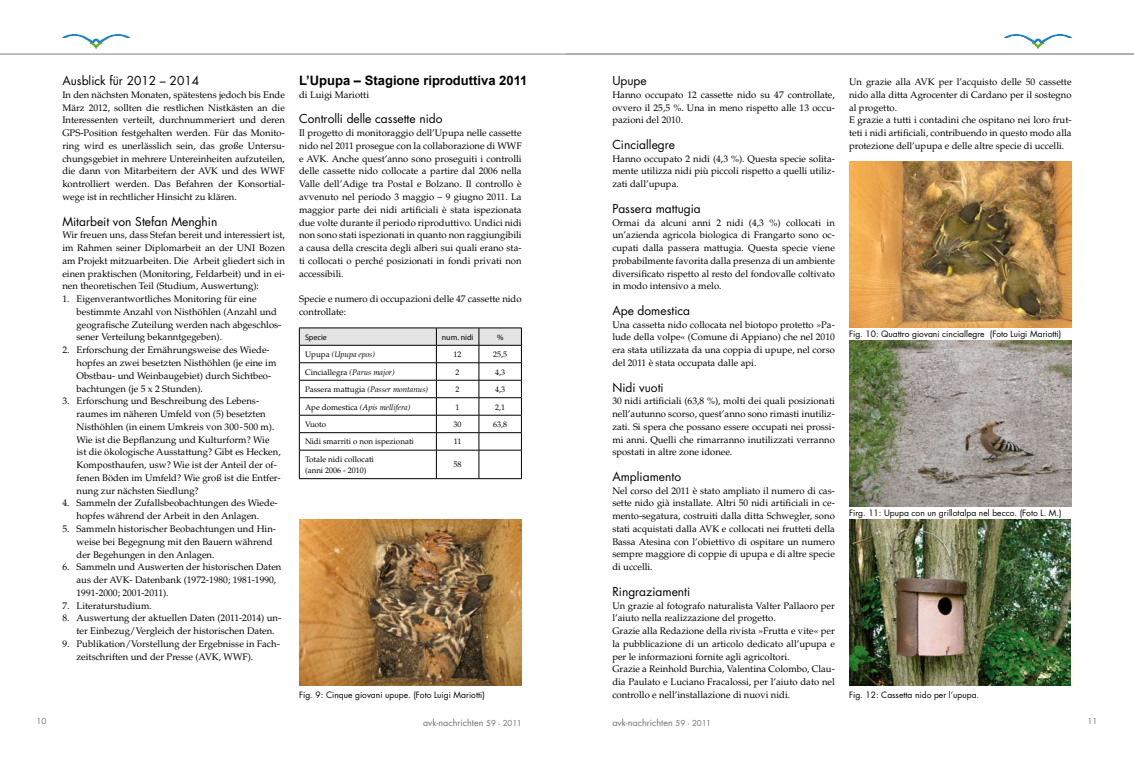
<style>
.page{position:relative;width:1134px;height:766px;background:#fff}
.page>*{position:absolute;margin:0;border:0;box-sizing:border-box;transform-origin:0 0}
.t1{font:700 13px "Arial";color:#000}
.t2{font:12px "Futura";color:#000}
.t3{font:9.5px/12.8px "Palatino";color:#000}
.t4{font:9px "Futura";color:#707173}
.t5{font:8.5px "Futura";color:#000}
.t6{font:8px/11px "Palatino";color:#000}
.t7{font:italic 8px "Palatino";color:#000}
.t8{font:8px "Myriad Pro";color:#000}
.t9{font:8px "Futura";color:#707173}
.s1{font-style:normal}
.s2{font-style:italic}
.s3{font-size:8px}
</style>
<div class="page">
<svg style="left:63px;top:35px;width:67px;height:13px"></svg>
<hr style="left:0;top:54px;width:1134px;height:1px;background:#a9aaac">
<svg style="left:1004px;top:35px;width:67px;height:13px"></svg>
<hr style="left:299px;top:327px;width:137px;height:1px;background:#000">
<hr style="left:436px;top:327px;width:43px;height:1px;background:#000">
<hr style="left:479px;top:327px;width:43px;height:1px;background:#000">
<svg style="left:299px;top:328px;width:223px;height:150px"></svg>
<hr style="left:299px;top:478px;width:137px;height:1px;background:#000">
<hr style="left:436px;top:478px;width:43px;height:1px;background:#000">
<hr style="left:479px;top:478px;width:43px;height:1px;background:#000">
<img style="left:299px;top:519px;width:223px;height:166px">
<img style="left:849px;top:162px;width:222px;height:165px">
<img style="left:849px;top:340px;width:222px;height:166px">
<img style="left:849px;top:519px;width:221px;height:166px">
<p class="t2" style="left:62px;top:73px;width:138px">Ausblick für 2012 – 2014</p>
<p class="t3" style="left:62px;top:88px;width:224px;text-align:justify">In den nächsten Monaten, spätestens jedoch bis Ende März 2012, sollten die restlichen Nistkästen an die Interessenten verteilt, durchnummeriert und deren GPS-Position festgehalten werden. Für das Monito&shy;ring wird es unerlässlich sein, das große Untersu&shy;chungsgebiet in mehrere Untereinheiten aufzuteilen, die dann von Mitarbeitern der AVK und des WWF kontrolliert werden. Das Befahren der Konsortial&shy;wege ist in rechtlicher Hinsicht zu klären.</p>
<p class="t2" style="left:62px;top:213px;width:157px">Mitarbeit von Stefan Menghin</p>
<p class="t3" style="left:62px;top:229px;width:224px;text-align:justify">Wir freuen uns, dass Stefan bereit und interessiert ist, im Rahmen seiner Diplomarbeit an der UNI Bozen am Projekt mitzuarbeiten. Die Arbeit gliedert sich in einen praktischen (Monitoring, Feldarbeit) und in ei&shy;nen theoretischen Teil (Studium, Auswertung):</p>
<p class="t3" style="left:77px;top:292px;width:206px;text-indent:-14px">1. Eigenverantwortliches Monitoring für eine bestimmte Anzahl von Nisthöhlen (Anzahl und geografische Zuteilung werden nach abgeschlos&shy;sener Verteilung bekanntgegeben).</p>
<p class="t3" style="left:77px;top:343px;width:201px;text-indent:-14px">2. Erforschung der Ernährungsweise des Wiede&shy;hopfes an zwei besetzten Nisthöhlen (je eine im Obstbau- und Weinbaugebiet) durch Sichtbeo&shy;bachtungen (je 5 x 2 Stunden).</p>
<p class="t3" style="left:77px;top:395px;width:206px;text-indent:-14px">3. Erforschung und Beschreibung des Lebens&shy;raumes im näheren Umfeld von (5) besetzten Nisthöhlen (in einem Umkreis von 300-500 m).<br>Wie ist die Bepflanzung und Kulturform? Wie ist die ökologische Ausstattung? Gibt es Hecken, Komposthaufen, usw? Wie ist der Anteil der of&shy;fenen Böden im Umfeld? Wie groß ist die Entfer&shy;nung zur nächsten Siedlung?</p>
<p class="t3" style="left:62px;top:497px;width:217px;text-align:center">4. Sammeln der Zufallsbeobachtungen des Wiede&shy;hopfes während der Arbeit in den Anlagen.</p>
<p class="t3" style="left:77px;top:522px;width:201px;text-indent:-14px">5. Sammeln historischer Beobachtungen und Hin&shy;weise bei Begegnung mit den Bauern während der Begehungen in den Anlagen.</p>
<p class="t3" style="left:77px;top:560px;width:206px;text-indent:-14px">6. Sammeln und Auswerten der historischen Daten aus der AVK- Datenbank (1972-1980; 1981-1990,<br>1991-2000; 2001-2011).</p>
<p class="t3" style="left:62px;top:599px;width:91px">7. Literaturstudium.</p>
<p class="t3" style="left:77px;top:611px;width:206px;text-indent:-14px">8. Auswertung der aktuellen Daten (2011-2014) un&shy;ter Einbezug/Vergleich der historischen Daten.</p>
<p class="t3" style="left:77px;top:637px;width:205px;text-indent:-14px">9. Publikation/Vorstellung der Ergebnisse in Fach&shy;zeitschriften und der Presse (AVK, WWF).</p>
<h1 class="t1" style="left:299px;top:72px;width:230px">L’Upupa – Stagione riproduttiva 2011</h1>
<p class="t3" style="left:299px;top:88px;width:72px">di Luigi Mariotti</p>
<p class="t2" style="left:299px;top:111px;width:145px">Controlli delle cassette nido</p>
<p class="t3" style="left:299px;top:127px;width:224px;text-align:justify">Il progetto di monitoraggio dell’Upupa nelle cassette nido nel 2011 prosegue con la collaborazione di WWF e AVK. Anche quest’anno sono proseguiti i controlli delle cassette nido collocate a partire dal 2006 nella Valle dell’Adige tra Postal e Bolzano. Il controllo è avvenuto nel periodo 3 maggio – 9 giugno 2011. La maggior parte dei nidi artificiali è stata ispezionata due volte durante il periodo riproduttivo. Undici nidi non sono stati ispezionati in quanto non raggiungibili a causa della crescita degli alberi sui quali erano sta&shy;ti collocati o perché posizionati in fondi privati non accessibili.</p>
<p class="t3" style="left:299px;top:292px;width:224px">Specie e numero di occupazioni delle 47 cassette nido controllate:</p>
<p class="t8" style="left:305px;top:332px;width:23px">Specie</p>
<p class="t8" style="left:442px;top:332px;width:33px">num. nidi</p>
<p class="t8" style="left:497px;top:332px;width:8px">%</p>
<p class="t7" style="left:305px;top:349px;width:71px"><span class="s1">Upupa</span> (Upupa epos)</p>
<p class="t6" style="left:454px;top:349px;width:9px">12</p>
<p class="t6" style="left:493px;top:349px;width:15px">25,5</p>
<p class="t6" style="left:305px;top:366px;width:91px">Cinciallegra <span class="s2">(Parus major)</span></p>
<p class="t6" style="left:456px;top:366px;width:5px">2</p>
<p class="t6" style="left:495px;top:366px;width:11px">4,3</p>
<p class="t7" style="left:305px;top:384px;width:125px"><span class="s1">Passera mattugia</span> (Passer montanus)</p>
<p class="t6" style="left:456px;top:384px;width:5px">2</p>
<p class="t6" style="left:495px;top:384px;width:11px">4,3</p>
<p class="t7" style="left:305px;top:402px;width:107px"><span class="s1">Ape domestica</span> (Apis mellifera)</p>
<p class="t6" style="left:456px;top:401px;width:5px">1</p>
<p class="t6" style="left:495px;top:401px;width:11px">2,1</p>
<p class="t6" style="left:305px;top:419px;width:23px">Vuoto</p>
<p class="t6" style="left:454px;top:419px;width:9px">30</p>
<p class="t6" style="left:493px;top:419px;width:15px">63,8</p>
<p class="t6" style="left:305px;top:436px;width:110px">Nidi smarriti o non ispezionati</p>
<p class="t6" style="left:454px;top:436px;width:9px">11</p>
<p class="t6" style="left:305px;top:453px;width:70px">Totale nidi collocati (anni 2006 - 2010)</p>
<p class="t6" style="left:454px;top:459px;width:9px">58</p>
<p class="t2" style="left:612px;top:73px;width:36px">Upupe</p>
<p class="t3" style="left:612px;top:88px;width:224px;text-align:justify">Hanno occupato 12 cassette nido su 47 controllate, ovvero il 25,5 %. Una in meno rispetto alle 13 occu&shy;pazioni del 2010.</p>
<p class="t2" style="left:612px;top:137px;width:64px">Cinciallegre</p>
<p class="t3" style="left:612px;top:152px;width:224px;text-align:justify">Hanno occupato 2 nidi (4,3 %). Questa specie solita&shy;mente utilizza nidi più piccoli rispetto a quelli utiliz&shy;zati dall’upupa.</p>
<p class="t2" style="left:612px;top:201px;width:90px">Passera mattugia</p>
<p class="t3" style="left:612px;top:216px;width:224px;text-align:justify">Ormai da alcuni anni 2 nidi (4,3 %) collocati in un’azienda agricola biologica di Frangarto sono oc&shy;cupati dalla passera mattugia. Questa specie viene probabilmente favorita dalla presenza di un ambiente diversificato rispetto al resto del fondovalle coltivato in modo intensivo a melo.</p>
<p class="t2" style="left:612px;top:303px;width:79px">Ape domestica</p>
<p class="t3" style="left:612px;top:318px;width:224px;text-align:justify">Una cassetta nido collocata nel biotopo protetto »Pa&shy;lude della volpe« (Comune di Appiano) che nel 2010 era stata utilizzata da una coppia di upupe, nel corso del 2011 è stata occupata dalle api.</p>
<p class="t2" style="left:612px;top:379px;width:53px">Nidi vuoti</p>
<p class="t3" style="left:612px;top:394px;width:224px;text-align:justify">30 nidi artificiali (63,8 %), molti dei quali posizionati nell’autunno scorso, quest’anno sono rimasti inutiliz&shy;zati. Si spera che possano essere occupati nei prossi&shy;mi anni. Quelli che rimarranno inutilizzati verranno spostati in altre zone idonee.</p>
<p class="t2" style="left:612px;top:468px;width:70px">Ampliamento</p>
<p class="t3" style="left:612px;top:484px;width:224px;text-align:justify">Nel corso del 2011 è stato ampliato il numero di cas&shy;sette nido già installate. Altri 50 nidi artificiali in ce&shy;mento-segatura, costruiti dalla ditta Schwegler, sono stati acquistati dalla AVK e collocati nei frutteti della Bassa Atesina con l’obiettivo di ospitare un numero sempre maggiore di coppie di upupa e di altre specie di uccelli.</p>
<p class="t2" style="left:612px;top:583px;width:79px">Ringraziamenti</p>
<p class="t3" style="left:612px;top:599px;width:224px">Un grazie al fotografo naturalista Valter Pallaoro per l’aiuto nella realizzazione del progetto.<br>Grazie alla Redazione della rivista »Frutta e vite« per la pubblicazione di un articolo dedicato all’upupa e per le informazioni fornite agli agricoltori.<br>Grazie a Reinhold Burchia, Valentina Colombo, Clau&shy;dia Paulato e Luciano Fracalossi, per l’aiuto dato nel</p>
<p class="t5" style="left:299px;top:688px;width:187px">Fig. 9: Cinque giovani upupe. (Foto Luigi Mariotti)</p>
<p class="t3" style="left:612px;top:688px;width:179px">controllo e nell’installazione di nuovi nidi.</p>
<p class="t3" style="left:849px;top:76px;width:224px">Un grazie alla AVK per l’acquisto delle 50 cassette nido alla ditta Agrocenter di Cardano per il sostegno al progetto.<br>E grazie a tutti i contadini che ospitano nei loro frut&shy;teti i nidi artificiali, contribuendo in questo modo alla protezione dell’upupa e delle altre specie di uccelli.</p>
<p class="t5" style="left:849px;top:329px;width:214px">Fig. 10: Quattro giovani cinciallegre (Foto Luigi Mariotti)</p>
<p class="t5" style="left:849px;top:507px;width:214px">Firg. 11: Upupa con un grillotalpa nel becco. (Foto L. M.)</p>
<p class="t5" style="left:849px;top:689px;width:132px">Fig. 12: Cassetta nido per l’upupa.</p>
<p class="t9" style="left:37px;top:716px;width:11px">10</p>
<p class="t4" style="left:423px;top:716px;width:100px">avk-nachrichten <span class="s3">59 - 2011</span></p>
<p class="t4" style="left:612px;top:716px;width:100px">avk-nachrichten <span class="s3">59 - 2011</span></p>
<p class="t9" style="left:1087px;top:716px;width:11px">11</p>
</div>
